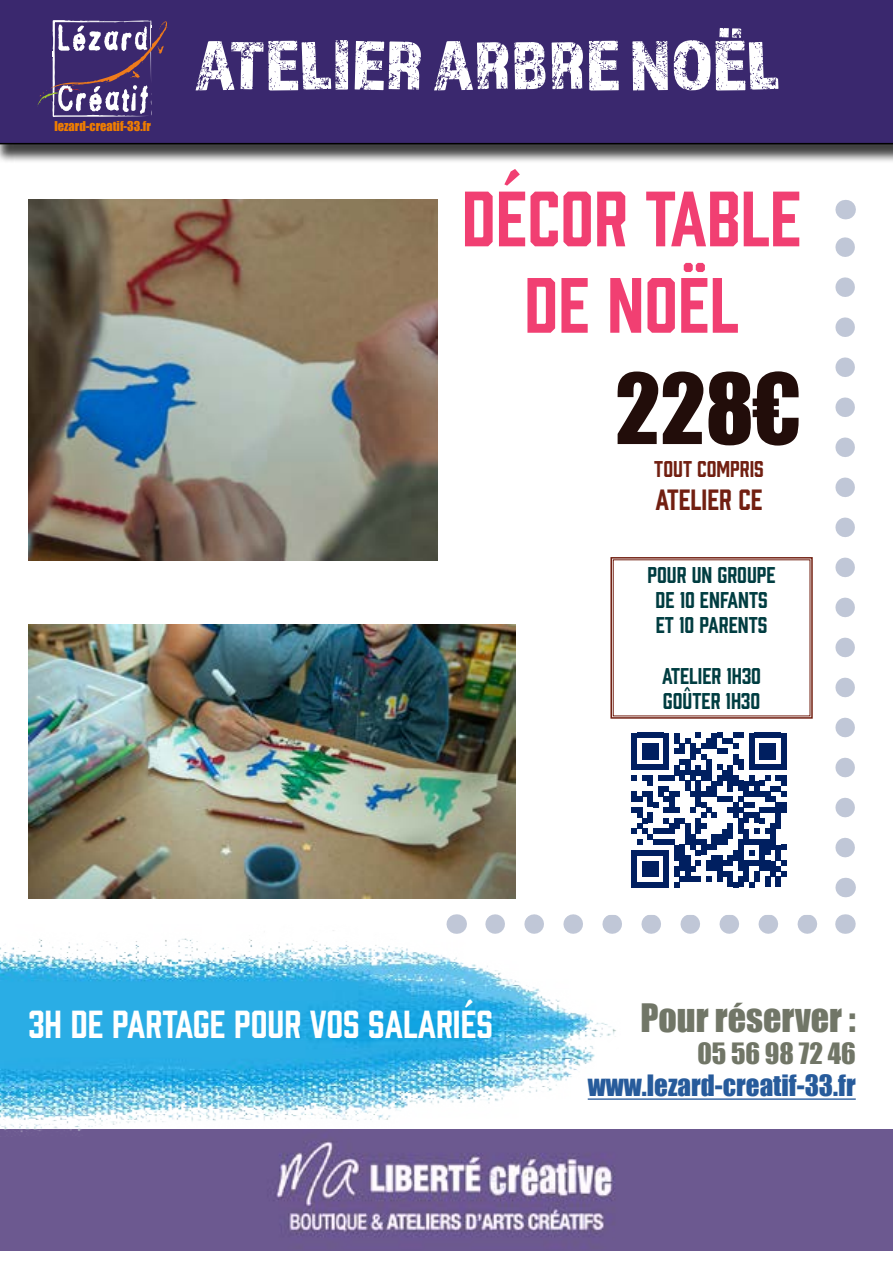
<style>
.page{position:relative;width:893px;height:1263px;background:#fff}
.page>*{position:absolute;margin:0;border:0;box-sizing:border-box;transform-origin:0 0}
.t1{font:90px "Impact";color:#220d0a}
.t2{font:72px "Almaq Rough";color:#fff}
.t3{font:72px/86.4px "Prohibition";color:#f13f72;text-align:center}
.t4{font:36px "Prohibition";color:#fff}
.t5{font:36px "Impact";color:#717667}
.t6{font:27px "Impact";color:#275b9b}
.t7{font:27px "Impact";color:#717667}
.t8{font:27px "Prohibition";color:#711f11}
.t9{font:21px/25.2px "Prohibition";color:#003d41;text-align:center}
.t10{font:21px "Prohibition";color:#711f11}
.t11{font:12.45px "Impact";color:#ef7d00}
</style>
<div class="page">
<div style="left:0;top:0;width:893px;height:164px;background:#000;opacity:.75"></div>
<div style="left:0;top:0;width:893px;height:144px;background:#3a286e"></div>
<svg style="left:37px;top:20px;width:131px;height:98px;background:#625084"></svg>
<svg style="left:835px;top:237px;width:20px;height:611px"></svg>
<svg style="left:845px;top:878px;width:1px;height:19px"></svg>
<svg style="left:845px;top:200px;width:1px;height:19px"></svg>
<hr style="left:588px;top:1098px;width:268px;height:2px;background:#275b9b">
<svg style="left:495px;top:914px;width:322px;height:20px"></svg>
<svg style="left:845px;top:914px;width:1px;height:20px"></svg>
<img style="left:0;top:1129px;width:893px;height:121px">
<img style="left:0;top:924px;width:621px;height:213px">
<img style="left:29px;top:625px;width:487px;height:274px">
<svg style="left:610px;top:557px;width:203px;height:162px"></svg>
<div style="left:632px;top:850px;width:5px;height:37px;background:#001f60"></div>
<div style="left:642px;top:861px;width:6px;height:15px;background:#001f60"></div>
<div style="left:648px;top:861px;width:5px;height:15px;background:#001f60"></div>
<div style="left:653px;top:861px;width:5px;height:15px;background:#001f60"></div>
<svg style="left:637px;top:882px;width:27px;height:5px"></svg>
<div style="left:664px;top:850px;width:5px;height:37px;background:#001f60"></div>
<div style="left:674px;top:845px;width:6px;height:16px;background:#001f60"></div>
<div style="left:680px;top:845px;width:5px;height:26px;background:#001f60"></div>
<div style="left:685px;top:855px;width:5px;height:27px;background:#001f60"></div>
<svg style="left:674px;top:861px;width:38px;height:26px"></svg>
<div style="left:712px;top:855px;width:5px;height:16px;background:#001f60"></div>
<div style="left:717px;top:855px;width:5px;height:27px;background:#001f60"></div>
<svg style="left:722px;top:861px;width:6px;height:15px"></svg>
<div style="left:728px;top:855px;width:5px;height:11px;background:#001f60"></div>
<div style="left:728px;top:871px;width:5px;height:16px;background:#001f60"></div>
<div style="left:733px;top:850px;width:5px;height:11px;background:#001f60"></div>
<svg style="left:733px;top:882px;width:5px;height:5px"></svg>
<div style="left:738px;top:839px;width:6px;height:32px;background:#001f60"></div>
<div style="left:738px;top:876px;width:6px;height:11px;background:#001f60"></div>
<div style="left:744px;top:861px;width:5px;height:21px;background:#001f60"></div>
<svg style="left:749px;top:882px;width:5px;height:5px"></svg>
<svg style="left:749px;top:861px;width:11px;height:5px"></svg>
<div style="left:754px;top:871px;width:6px;height:11px;background:#001f60"></div>
<div style="left:760px;top:839px;width:5px;height:32px;background:#001f60"></div>
<div style="left:765px;top:861px;width:5px;height:10px;background:#001f60"></div>
<div style="left:765px;top:876px;width:5px;height:11px;background:#001f60"></div>
<div style="left:770px;top:861px;width:6px;height:15px;background:#001f60"></div>
<div style="left:776px;top:845px;width:5px;height:16px;background:#001f60"></div>
<div style="left:776px;top:876px;width:5px;height:11px;background:#001f60"></div>
<svg style="left:632px;top:733px;width:154px;height:122px"></svg>
<svg style="left:776px;top:861px;width:10px;height:15px"></svg>
<img style="left:29px;top:200px;width:409px;height:360px">
<p class="t11" style="left:54px;top:117px;width:98px">lezard-creatif-33.fr</p>
<h2 class="t2" style="left:196px;top:22px;width:585px">ATELIER ARBRE NOËL</h2>
<h2 class="t3" style="left:462px;top:170px;width:341px">DÉCOR TABLE<br>DE NOËL</h2>
<h1 class="t1" style="left:615px;top:339px;width:188px">228€</h1>
<p class="t10" style="left:654px;top:455px;width:111px">TOUT COMPRIS</p>
<p class="t8" style="left:656px;top:481px;width:109px">ATELIER CE</p>
<p class="t9" style="left:647px;top:560px;width:130px">POUR UN GROUPE<br>DE 10 ENFANTS<br>ET 10 PARENTS</p>
<p class="t9" style="left:662px;top:661px;width:101px;text-align:left">ATELIER 1H30<br>GOÛTER 1H30</p>
<h3 class="t4" style="left:29px;top:999px;width:466px">3H DE PARTAGE POUR VOS SALARIÉS</h3>
<h3 class="t5" style="left:640px;top:989px;width:217px">Pour réserver :</h3>
<p class="t7" style="left:697px;top:1032px;width:160px">05 56 98 72 46</p>
<p class="t6" style="left:588px;top:1065px;width:270px">www.lezard-creatif-33.fr</p>
</div>
